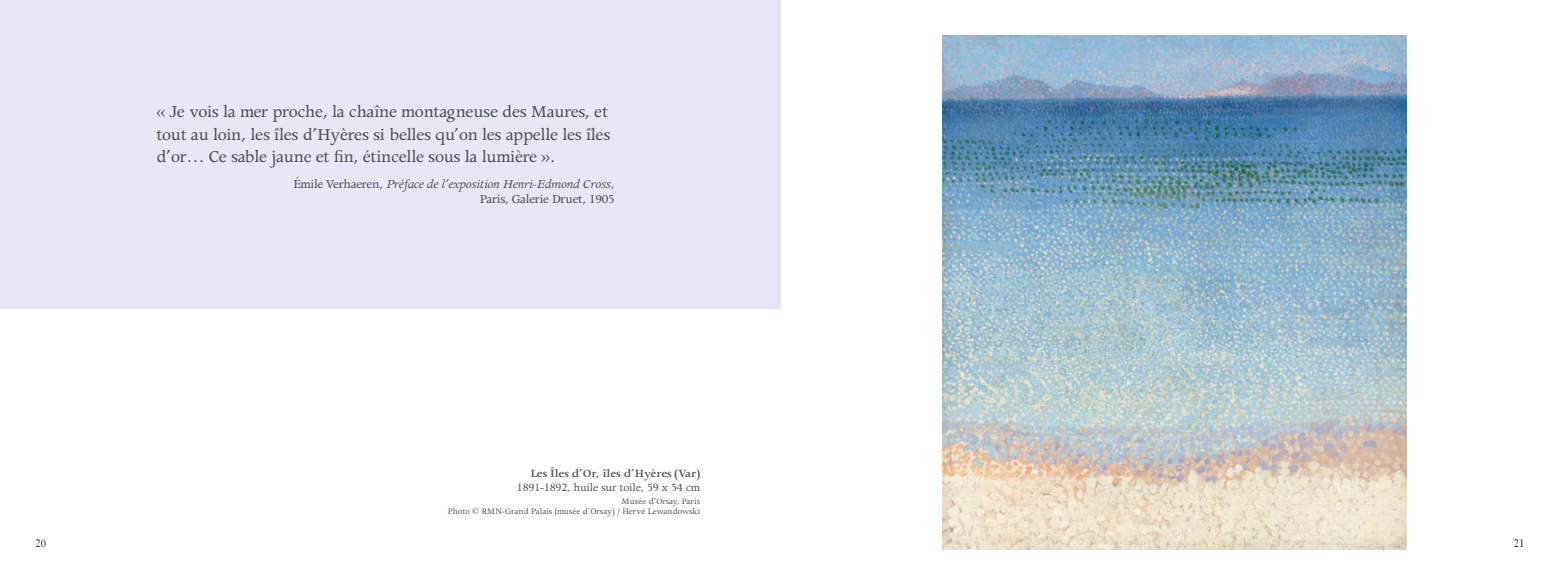
<style>
.page{position:relative;width:1560px;height:585px;background:#fff}
.page>*{position:absolute;margin:0;border:0;box-sizing:border-box;transform-origin:0 0}
.t1{font:18.75px/22.5px "Apollo";letter-spacing:-.015em;color:#465055}
.t2{font:13.75px/15px "Apollo";letter-spacing:-.02em;color:#465055;text-align:right}
.t3{font:12.5px "Apollo";letter-spacing:-.015em;color:#4f5455}
.t4{font:600 12.5px "Apollo";letter-spacing:-.015em;color:#4f5455}
.t5{font:10.62px "Electra LH";color:#000}
.t6{font:9.38px/10px "Apollo";color:#4f5455;text-align:right}
.s1{font-style:italic}
</style>
<div class="page">
<div style="left:0;top:0;width:780px;height:308px;background:#e7e7f5"></div>
<img style="left:942px;top:35px;width:464px;height:514px">
<p class="t1" style="left:156px;top:101px;width:455px">« Je vois la mer proche, la chaîne montagneuse des Maures, et tout au loin, les îles d’Hyères si belles qu’on les appelle les îles d’or… Ce sable jaune et fin, étincelle sous la lumière ».</p>
<p class="t2" style="left:293px;top:177px;width:323px">Émile Verhaeren, <span class="s1">Préface de l’exposition Henri-Edmond Cross</span>,<br>Paris, Galerie Druet, 1905</p>
<p class="t4" style="left:530px;top:466px;width:171px">Les Îles d’Or, îles d’Hyères (Var)</p>
<p class="t3" style="left:517px;top:480px;width:185px">1891-1892, huile sur toile, 59 x 54 cm</p>
<p class="t6" style="left:447px;top:496px;width:254px">Musée d’Orsay, Paris<br>Photo © RMN-Grand Palais (musée d’Orsay) / Hervé Lewandowski</p>
<p class="t5" style="left:35px;top:537px;width:12px">20</p>
<p class="t5" style="left:1513px;top:537px;width:12px">21</p>
</div>
